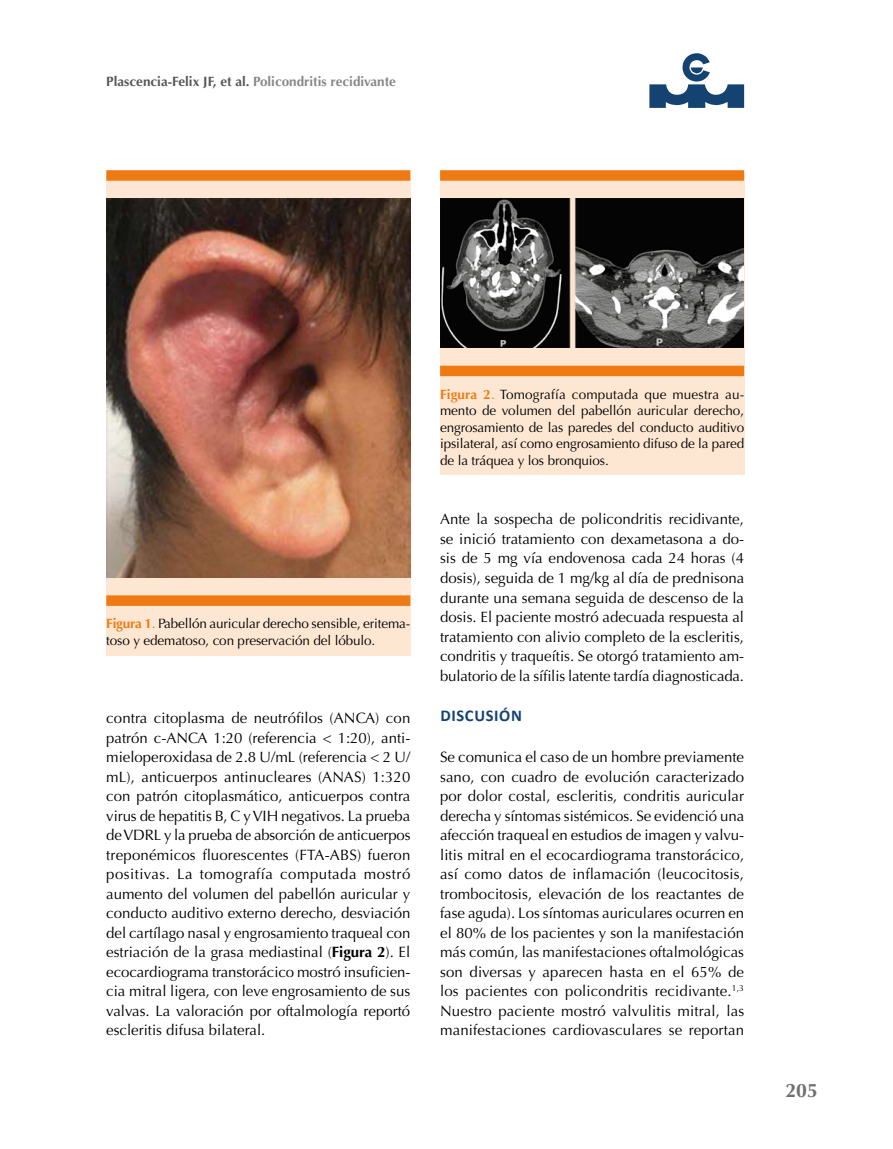
<style>
.page{position:relative;width:893px;height:1149px;background:#fff}
.page>*{position:absolute;margin:0;border:0;box-sizing:border-box;transform-origin:0 0}
.t1{font:700 19.5px "Optima";color:#706f6f}
.t2{font:700 16.5px "Calibri";letter-spacing:.04em;color:#144271}
.t3{font:15px/19.5px "Optima";color:#000;text-align:justify}
.t4{font:13.5px/16.5px "Optima";letter-spacing:-.01em;color:#000}
.t5{font:700 13.5px "Optima";color:#575756}
.s1{color:#878787}
.s2{font-weight:700;color:#ef7a13}
.s3{color:#ef7a13}
.s4{font-weight:700}
</style>
<div class="page">
<svg style="left:649px;top:53px;width:95px;height:55px"></svg>
<div style="left:106px;top:174px;width:304px;height:481px;background:#fde7d3"></div>
<div style="left:440px;top:174px;width:304px;height:300px;background:#fde7d3"></div>
<div style="left:106px;top:595px;width:304px;height:10px;background:#ef7a13"></div>
<div style="left:440px;top:365px;width:304px;height:11px;background:#ef7a13"></div>
<div style="left:106px;top:170px;width:304px;height:11px;background:#ef7a13"></div>
<div style="left:440px;top:170px;width:304px;height:11px;background:#ef7a13"></div>
<img style="left:106px;top:199px;width:304px;height:378px">
<img style="left:440px;top:199px;width:304px;height:149px">
<p class="t5" style="left:106px;top:73px;width:291px">Plascencia-Felix JF, et al. <span class="s1">Policondritis recidivante</span></p>
<p class="t4" style="left:106px;top:615px;width:306px"><span class="s2">Figura 1</span><span class="s3">.</span> Pabellón auricular derecho sensible, eritema&shy;toso y edematoso, con preservación del lóbulo.</p>
<p class="t3" style="left:106px;top:708px;width:306px">contra citoplasma de neutrófilos (ANCA) con patrón c-ANCA 1:20 (referencia &lt; 1:20), anti&shy;mieloperoxidasa de 2.8 U/mL (referencia &lt; 2 U/ mL), anticuerpos antinucleares (ANAS) 1:320 con patrón citoplasmático, anticuerpos contra virus de hepatitis B, C y VIH negativos. La prueba de VDRL y la prueba de absorción de anticuerpos treponémicos fluorescentes (FTA-ABS) fueron positivas. La tomografía computada mostró aumento del volumen del pabellón auricular y conducto auditivo externo derecho, desviación del cartílago nasal y engrosamiento traqueal con estriación de la grasa mediastinal (<span class="s4">Figura 2</span>). El ecocardiograma transtorácico mostró insuficien&shy;cia mitral ligera, con leve engrosamiento de sus valvas. La valoración por oftalmología reportó escleritis difusa bilateral.</p>
<p class="t4" style="left:440px;top:386px;width:306px;text-align:justify"><span class="s2">Figura 2</span><span class="s3">.</span> Tomografía computada que muestra au&shy;mento de volumen del pabellón auricular derecho, engrosamiento de las paredes del conducto auditivo ipsilateral, así como engrosamiento difuso de la pared de la tráquea y los bronquios.</p>
<p class="t3" style="left:440px;top:509px;width:306px">Ante la sospecha de policondritis recidivante, se inició tratamiento con dexametasona a do&shy;sis de 5 mg vía endovenosa cada 24 horas (4 dosis), seguida de 1 mg/kg al día de prednisona durante una semana seguida de descenso de la dosis. El paciente mostró adecuada respuesta al tratamiento con alivio completo de la escleritis, condritis y traqueítis. Se otorgó tratamiento am&shy;bulatorio de la sífilis latente tardía diagnosticada.</p>
<p class="t2" style="left:440px;top:705px;width:83px">DISCUSIÓN</p>
<p class="t3" style="left:440px;top:747px;width:306px">Se comunica el caso de un hombre previamente sano, con cuadro de evolución caracterizado por dolor costal, escleritis, condritis auricular derecha y síntomas sistémicos. Se evidenció una afección traqueal en estudios de imagen y valvu&shy;litis mitral en el ecocardiograma transtorácico, así como datos de inflamación (leucocitosis, trombocitosis, elevación de los reactantes de fase aguda). Los síntomas auriculares ocurren en el 80% de los pacientes y son la manifestación más común, las manifestaciones oftalmológicas son diversas y aparecen hasta en el 65% de los pacientes con policondritis recidivante.<sup>1,3<br></sup>Nuestro paciente mostró valvulitis mitral, las manifestaciones cardiovasculares se reportan</p>
<h1 class="t1" style="left:785px;top:1079px;width:34px">205</h1>
</div>
